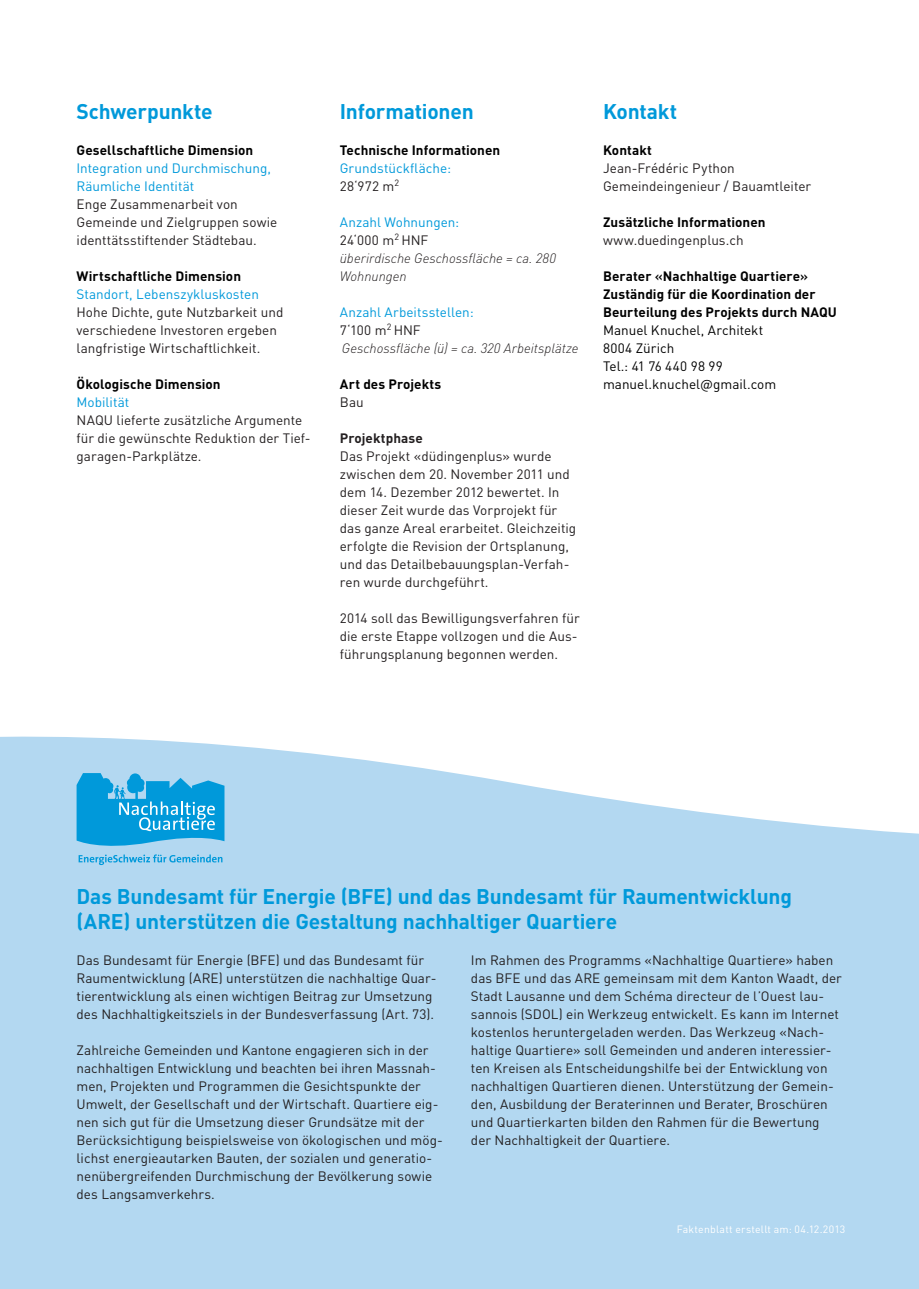
<style>
.page{position:relative;width:919px;height:1289px;background:#fff}
.page>*{position:absolute;margin:0;border:0;box-sizing:border-box;transform-origin:0 0}
.t1{font:700 21px/25.2px "DIN Pro";letter-spacing:-.01em;color:#0099da}
.t2{font:13.5px/18px "DIN Pro";color:#231f20}
.t3{font:700 13.5px/18px "DIN Pro";letter-spacing:.005em;color:#000}
.t4{font:italic 300 13.5px/18px "DIN Pro";color:#231f20}
.t5{font:13.5px/18px "DIN Pro";color:#0099da}
.t6{font:13.5px/18px "DIN Pro";color:#000}
.t7{font:700 13.5px "DIN Pro";letter-spacing:.005em;color:#231f20}
.t8{font:10.5px "DIN Pro";letter-spacing:.02em;color:#fff}
.s1{color:#231f20}
.s2{font-weight:400;font-style:normal;color:#0099da}
.s3{font-weight:400;font-style:normal}
.s4{font-weight:500}
</style>
<div class="page">
<svg style="left:0;top:736px;width:918px;height:552px;background:#b9dbf2"></svg>
<svg style="left:77px;top:773px;width:147px;height:92px;background:#46b2e3"></svg>
<h1 class="t1" style="left:77px;top:98px;width:138px">Schwerpunkte</h1>
<p class="t3" style="left:77px;top:140px;width:178px">Gesellschaftliche Dimension</p>
<p class="t5" style="left:77px;top:158px;width:196px">Integration und Durchmischung,<br>Räumliche Identität</p>
<p class="t2" style="left:77px;top:194px;width:202px">Enge Zusammenarbeit von<br>Gemeinde und Zielgruppen sowie identtätsstiftender Städtebau.</p>
<p class="t3" style="left:77px;top:266px;width:166px">Wirtschaftliche Dimension</p>
<p class="t5" style="left:77px;top:284px;width:184px">Standort, Lebenszykluskosten</p>
<p class="t2" style="left:77px;top:302px;width:208px">Hohe Dichte, gute Nutzbarkeit und verschiedene Investoren ergeben langfristige Wirtschaftlichkeit.</p>
<p class="t3" style="left:77px;top:374px;width:146px">Ökologische Dimension</p>
<p class="t5" style="left:77px;top:392px;width:54px">Mobilität</p>
<p class="t2" style="left:77px;top:410px;width:235px">NAQU lieferte zusätzliche Argumente für die gewünschte Reduktion der Tief&shy;garagen-Parkplätze.</p>
<h1 class="t1" style="left:340px;top:98px;width:135px">Informationen</h1>
<p class="t3" style="left:340px;top:140px;width:162px">Technische Informationen</p>
<p class="t5" style="left:340px;top:158px;width:113px">Grundstückfläche:<br><span class="s1">28‘972 m</span><sup>2</sup></p>
<p class="t4" style="left:340px;top:213px;width:218px"><span class="s2">Anzahl Wohnungen:<br></span><span class="s3">24‘000 m</span><sup>2</sup> <span class="s3">HNF<br></span>überirdische Geschossfläche = ca. 280<br>Wohnungen</p>
<p class="t4" style="left:340px;top:303px;width:240px"><span class="s2">Anzahl Arbeitsstellen:<br></span><span class="s3">7‘100 m</span><sup>2</sup> <span class="s3">HNF<br></span>Geschossfläche (ü) = ca. 320 Arbeitsplätze</p>
<p class="t3" style="left:340px;top:374px;width:103px">Art des Projekts</p>
<p class="t2" style="left:340px;top:392px;width:25px">Bau</p>
<p class="t7" style="left:340px;top:429px;width:84px">Projektphase</p>
<p class="t2" style="left:340px;top:446px;width:238px">Das Projekt «düdingenplus» wurde zwischen dem 20. November 2011 und dem 14. Dezember 2012 bewertet. In dieser Zeit wurde das Vorprojekt fü r das ganze Areal erarbeitet. Gleichzeitig erfolgte die Revision der Ortsplanung, und das Detailbebauungsplan-Verfah&shy;ren wurde durchgeführt.</p>
<p class="t2" style="left:340px;top:608px;width:241px">2014 soll das Bewilligungsverfahren fü r die erste Etappe vollzogen und die Aus&shy;führungsplanung begonnen werden.</p>
<h1 class="t1" style="left:603px;top:98px;width:76px">Kontakt</h1>
<p class="t3" style="left:603px;top:140px;width:50px">Kontakt</p>
<p class="t2" style="left:603px;top:158px;width:209px">Jean-Frédéric Python<br>Gemeindeingenieur / Bauamtleiter</p>
<p class="t3" style="left:603px;top:212px;width:164px">Zusätzliche Informationen</p>
<p class="t2" style="left:603px;top:230px;width:142px">www.duedingenplus.ch</p>
<p class="t3" style="left:603px;top:266px;width:235px">Berater <span class="s4">«</span>Nachhaltige Quartiere<span class="s4">»<br></span>Zuständig für die Koordination der<br>Beurteilung des Projekts durch NAQU</p>
<p class="t6" style="left:603px;top:320px;width:175px">Manuel Knuchel, Architekt<br>8004 Zürich<br>Tel.: 41 76 440 98 99 manuel.knuchel@gmail.com</p>
<h1 class="t1" style="left:77px;top:882px;width:717px">Das Bundesamt für Energie (BFE) und das Bundesamt für Raumentwicklung (ARE) unterstützen die Gestaltung nachhaltiger Quartiere</h1>
<p class="t2" style="left:77px;top:950px;width:361px">Das Bundesamt für Energie (BFE) und das Bundesamt für Raumentwicklung (ARE) unterstützen die nachhaltige Quar&shy;tierentwicklung als einen wichtigen Beitrag zur Umsetzung des Nachhaltigkeitsziels in der Bundesverfassung (Art. 73).</p>
<p class="t2" style="left:76px;top:1040px;width:368px">Zahlreiche Gemeinden und Kantone engagieren sich in der nachhaltigen Entwicklung und beachten bei ihren Massnah&shy;men, Projekten und Programmen die Gesichtspunkte der Umwelt, der Gesellschaft und der Wirtschaft. Quartiere eig&shy;nen sich gut fü r die Umsetzung dieser Grundsätze mit der Berücksichtigung beispielsweise von ökologischen und mög&shy;lichst energieautarken Bauten, der sozialen und generatio&shy;nenübergreifenden Durchmischung der Bevölkerung sowie des Langsamverkehrs.</p>
<p class="t2" style="left:471px;top:950px;width:372px">Im Rahmen des Programms «Nachhaltige Quartiere» haben das BFE und das ARE gemeinsam mit dem Kanton Waadt, der Stadt Lausanne und dem Schéma directeur de l’Ouest lau&shy;sannois (SDOL) ein Werkzeug entwickelt. Es kann im Internet kostenlos heruntergeladen werden. Das Werkzeug «Nach&shy;haltige Quartiere» soll Gemeinden und anderen interessier&shy;ten Kreisen als Entscheidungshilfe bei der Entwicklung von nachhaltigen Quartieren dienen. Unterstützung der Gemein&shy;den, Ausbildung der Beraterinnen und Berater, Broschüren und Quartierkarten bilden den Rahmen für die Bewertung der Nachhaltigkeit der Quartiere.</p>
<p class="t8" style="left:676px;top:1222px;width:170px">Faktenblatt erstellt am: 04.12.2013</p>
</div>
